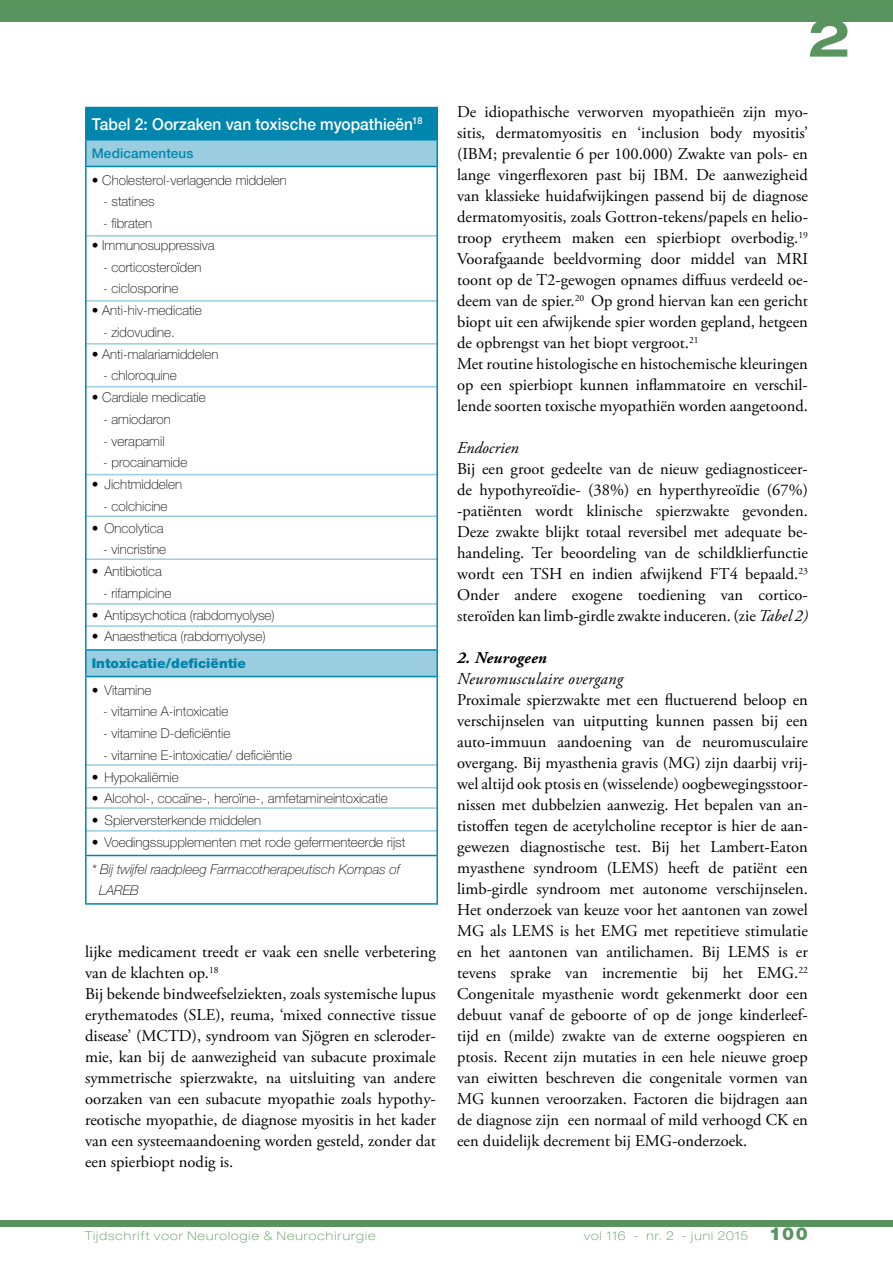
<style>
.page{position:relative;width:893px;height:1263px;background:#fff}
.page>*{position:absolute;margin:0;border:0;box-sizing:border-box;transform-origin:0 0}
.t1{font:700 expanded 52.5px "Helvetica Neue LT Std";color:#59945e}
.t2{font:16.5px/21px "Adobe Garamond Pro";color:#000}
.t3{font:500 16.5px "Helvetica Neue LT Std";letter-spacing:.005em;color:#fff;scale:.94 1}
.t4{font:italic 16.5px "Adobe Garamond Pro";letter-spacing:.015em;color:#000}
.t5{font:italic 700 16.5px "Adobe Garamond Pro";letter-spacing:.015em;color:#000}
.t6{font:100 13.5px "Helvetica Neue LT Std";color:#000}
.t7{font:italic 100 13.5px/21.8px "Helvetica Neue LT Std";color:#000}
.t8{font:900 13.5px "Helvetica Neue LT Std";color:#0086ad}
.t9{font:500 13.5px "Helvetica Neue LT Std";letter-spacing:.01em;color:#0086ad}
.t10{font:100 expanded 12px "Helvetica Neue LT Std";letter-spacing:.09em;color:#59945e}
.s1{font-style:italic}
.s2{font-weight:900;font-stretch:normal;font-size:18px}
</style>
<div class="page">
<div style="left:0;top:1220px;width:893px;height:7px;background:#59945e"></div>
<div style="left:0;top:0;width:893px;height:21px;background:#59945e"></div>
<hr style="left:86px;top:764px;width:351px;height:2px;background:#99cddf">
<hr style="left:86px;top:807px;width:351px;height:2px;background:#99cddf">
<hr style="left:86px;top:787px;width:351px;height:1px;background:#99cddf">
<hr style="left:86px;top:830px;width:351px;height:2px;background:#99cddf">
<div style="left:86px;top:108px;width:351px;height:32px;background:#0086ad"></div>
<svg style="left:87px;top:141px;width:349px;height:535px"></svg>
<hr style="left:436px;top:108px;width:2px;height:31px;background:#0086ad">
<hr style="left:85px;top:107px;width:353px;height:1px;background:#0086ad">
<hr style="left:85px;top:108px;width:2px;height:31px;background:#0086ad">
<hr style="left:85px;top:139px;width:353px;height:2px;background:#0086ad">
<hr style="left:436px;top:856px;width:2px;height:47px;background:#0086ad">
<hr style="left:85px;top:167px;width:2px;height:482px;background:#0086ad">
<hr style="left:436px;top:167px;width:2px;height:482px;background:#0086ad">
<hr style="left:85px;top:677px;width:2px;height:178px;background:#0086ad">
<hr style="left:436px;top:677px;width:2px;height:178px;background:#0086ad">
<hr style="left:85px;top:855px;width:353px;height:1px;background:#0086ad">
<hr style="left:85px;top:856px;width:2px;height:47px;background:#0086ad">
<hr style="left:85px;top:903px;width:353px;height:2px;background:#0086ad">
<hr style="left:85px;top:141px;width:2px;height:25px;background:#0086ad">
<hr style="left:436px;top:141px;width:2px;height:25px;background:#0086ad">
<hr style="left:85px;top:166px;width:353px;height:1px;background:#0086ad">
<hr style="left:85px;top:649px;width:353px;height:2px;background:#0086ad">
<hr style="left:85px;top:676px;width:353px;height:1px;background:#0086ad">
<hr style="left:85px;top:651px;width:2px;height:25px;background:#0086ad">
<hr style="left:436px;top:651px;width:2px;height:25px;background:#0086ad">
<p class="t3" style="left:92px;top:114px;width:353px">Tabel 2: Oorzaken van toxische myopathieën<sup>18</sup></p>
<p class="t9" style="left:92px;top:145px;width:103px">Medicamenteus</p>
<p class="t6" style="left:92px;top:172px;width:197px">• Cholesterol-verlagende middelen</p>
<p class="t6" style="left:103px;top:194px;width:53px">- statines</p>
<p class="t6" style="left:103px;top:216px;width:51px">- fibraten</p>
<p class="t6" style="left:92px;top:237px;width:124px">• Immunosuppressiva</p>
<p class="t6" style="left:103px;top:259px;width:100px">- corticosteroïden</p>
<p class="t6" style="left:103px;top:281px;width:77px">- ciclosporine</p>
<p class="t6" style="left:92px;top:303px;width:112px">• Anti-hiv-medicatie</p>
<p class="t6" style="left:103px;top:324px;width:73px">- zidovudine.</p>
<p class="t6" style="left:92px;top:346px;width:128px">• Anti-malariamiddelen</p>
<p class="t6" style="left:103px;top:368px;width:75px">- chloroquine</p>
<p class="t6" style="left:92px;top:390px;width:116px">• Cardiale medicatie</p>
<p class="t6" style="left:103px;top:411px;width:69px">- amiodaron</p>
<p class="t6" style="left:103px;top:433px;width:63px">- verapamil</p>
<p class="t6" style="left:103px;top:455px;width:86px">- procainamide</p>
<p class="t6" style="left:92px;top:477px;width:92px">• Jichtmiddelen</p>
<p class="t6" style="left:103px;top:498px;width:66px">- colchicine</p>
<p class="t6" style="left:92px;top:520px;width:73px">• Oncolytica</p>
<p class="t6" style="left:103px;top:542px;width:65px">- vincristine</p>
<p class="t6" style="left:92px;top:564px;width:72px">• Antibiotica</p>
<p class="t6" style="left:103px;top:585px;width:70px">- rifampicine</p>
<p class="t6" style="left:92px;top:607px;width:185px">• Antipsychotica (rabdomyolyse)</p>
<p class="t6" style="left:92px;top:629px;width:175px">• Anaesthetica (rabdomyolyse)</p>
<p class="t8" style="left:92px;top:655px;width:156px">Intoxicatie/deficiëntie</p>
<p class="t6" style="left:92px;top:682px;width:61px">• Vitamine</p>
<p class="t6" style="left:103px;top:704px;width:127px">- vitamine A-intoxicatie</p>
<p class="t6" style="left:103px;top:726px;width:129px">- vitamine D-deficiëntie</p>
<p class="t6" style="left:103px;top:747px;width:190px">- vitamine E-intoxicatie/ deficiëntie</p>
<p class="t6" style="left:92px;top:769px;width:89px">• Hypokaliëmie</p>
<p class="t6" style="left:92px;top:791px;width:298px">• Alcohol-, cocaïne-, heroïne-, amfetamineintoxicatie</p>
<p class="t6" style="left:92px;top:813px;width:171px">• Spierversterkende middelen</p>
<p class="t6" style="left:92px;top:834px;width:315px">• Voedingssupplementen met rode gefermenteerde rijst</p>
<p class="t7" style="left:99px;top:858px;width:302px;text-indent:-8px">* Bij twijfel raadpleeg Farmacotherapeutisch Kompas of<br>LAREB</p>
<p class="t2" style="left:85px;top:942px;width:352px">lijke medicament treedt er vaak een snelle verbetering van de klachten op.<sup>18<br></sup>Bij bekende bindweefselziekten, zoals systemische lupus erythematodes (SLE), reuma, ‘mixed connective tissue disease’ (MCTD), syndroom van Sjögren en scleroder&shy;mie, kan bij de aanwezigheid van subacute proximale symmetrische spierzwakte, na uitsluiting van andere oorzaken van een subacute myopathie zoals hypothy&shy;reotische myopathie, de diagnose myositis in het kader van een systeemaandoening worden gesteld, zonder dat een spierbiopt nodig is.</p>
<h1 class="t1" style="left:808px;top:5px;width:44px">2</h1>
<p class="t2" style="left:457px;top:102px;width:352px">De idiopathische verworven myopathieën zijn myo&shy;sitis, dermatomyositis en ‘inclusion body myositis’ (IBM; prevalentie 6 per 100.000) Zwakte van pols- en lange vingerflexoren past bij IBM. De aanwezigheid van klassieke huidafwijkingen passend bij de diagnose dermatomyositis, zoals Gottron-tekens/papels en helio&shy;troop erytheem maken een spierbiopt overbodig.<sup>19<br></sup>Voorafgaande beeldvorming door middel van MRI toont op de T2-gewogen opnames diffuus verdeeld oe&shy;deem van de spier.<sup>20</sup> Op grond hiervan kan een gericht biopt uit een afwijkende spier worden gepland, hetgeen de opbrengst van het biopt vergroot.<sup>21<br></sup>Met routine histologische en histochemische kleuringen op een spierbiopt kunnen inflammatoire en verschil&shy;lende soorten toxische myopathiën worden aangetoond.</p>
<p class="t4" style="left:457px;top:438px;width:63px">Endocrien</p>
<p class="t2" style="left:457px;top:459px;width:352px;text-align:justify">Bij een groot gedeelte van de nieuw gediagnosticeer&shy;de hypothyreoïdie- (38%) en hyperthyreoïdie (67%) -patiënten wordt klinische spierzwakte gevonden.<br>Deze zwakte blijkt totaal reversibel met adequate be&shy;handeling. Ter beoordeling van de schildklierfunctie wordt een TSH en indien afwijkend FT4 bepaald.<sup>23<br></sup>Onder andere exogene toediening van cortico&shy;steroïden kan limb-girdle zwakte induceren. (zie <span class="s1">Tabel 2)</span></p>
<p class="t5" style="left:457px;top:648px;width:91px">2. Neurogeen</p>
<p class="t4" style="left:457px;top:669px;width:167px">Neuromusculaire overgang</p>
<p class="t2" style="left:457px;top:690px;width:352px;text-align:justify">Proximale spierzwakte met een fluctuerend beloop en verschijnselen van uitputting kunnen passen bij een auto-immuun aandoening van de neuromusculaire overgang. Bij myasthenia gravis (MG) zijn daarbij vrij&shy;wel altijd ook ptosis en (wisselende) oogbewegingsstoor&shy;nissen met dubbelzien aanwezig. Het bepalen van an&shy;tistoffen tegen de acetylcholine receptor is hier de aan&shy;gewezen diagnostische test. Bij het Lambert-Eaton myasthene syndroom (LEMS) heeft de patiënt een limb-girdle syndroom met autonome verschijnselen.<br>Het onderzoek van keuze voor het aantonen van zowel MG als LEMS is het EMG met repetitieve stimulatie en het aantonen van antilichamen. Bij LEMS is er tevens sprake van incrementie bij het EMG.<sup>22<br></sup>Congenitale myasthenie wordt gekenmerkt door een debuut vanaf de geboorte of op de jonge kinderleef&shy;tijd en (milde) zwakte van de externe oogspieren en ptosis. Recent zijn mutaties in een hele nieuwe groep van eiwitten beschreven die congenitale vormen van MG kunnen veroorzaken. Factoren die bijdragen aan de diagnose zijn een normaal of mild verhoogd CK en een duidelijk decrement bij EMG-onderzoek.</p>
<p class="t10" style="left:85px;top:1228px;width:292px">Tijdschrift voor Neurologie &amp; Neurochirurgie</p>
<p class="t10" style="left:584px;top:1228px;width:226px">vol 116 - nr. 2 - juni 2015 <span class="s2">100</span></p>
</div>
